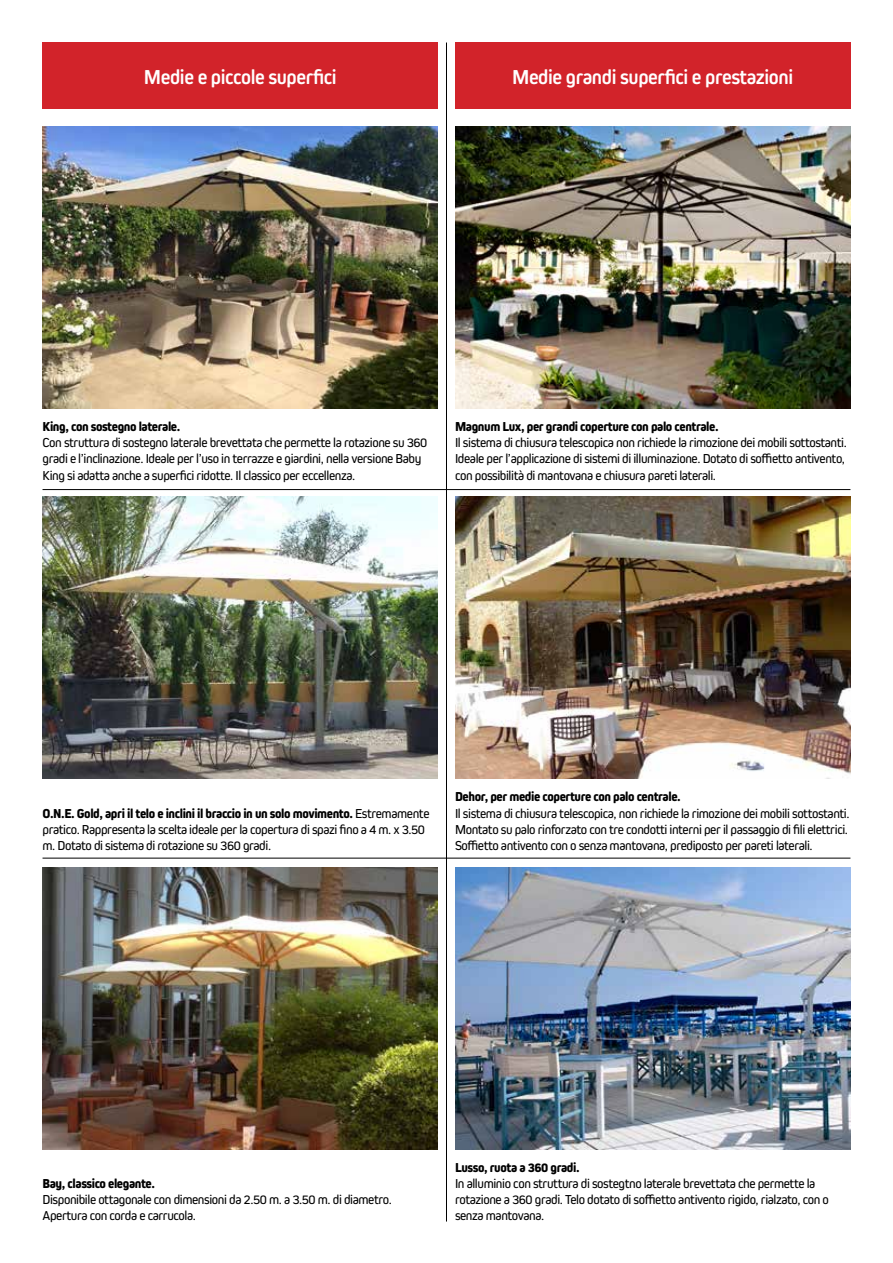
<style>
.page{position:relative;width:893px;height:1263px;background:#fff}
.page>*{position:absolute;margin:0;border:0;box-sizing:border-box;transform-origin:0 0}
.t1{font:700 21px "Kiro";letter-spacing:-.02em;color:#fff}
.t2{font:13.5px/16.2px "Kiro";letter-spacing:-.03em;color:#000}
.t3{font:800 13.5px "Kiro";letter-spacing:-.03em;color:#000}
.s1{font-weight:800}
</style>
<div class="page">
<hr style="left:446px;top:43px;width:1px;height:1178px;background:#000">
<hr style="left:43px;top:858px;width:807px;height:1px;background:#000">
<hr style="left:43px;top:489px;width:807px;height:1px;background:#000">
<img style="left:455px;top:126px;width:395px;height:282px">
<img style="left:43px;top:126px;width:395px;height:282px">
<div style="left:43px;top:43px;width:395px;height:66px;background:#d2232a"></div>
<div style="left:455px;top:43px;width:395px;height:66px;background:#d2232a"></div>
<img style="left:455px;top:867px;width:395px;height:282px">
<img style="left:455px;top:497px;width:395px;height:282px">
<img style="left:43px;top:867px;width:395px;height:282px">
<img style="left:43px;top:497px;width:395px;height:282px">
<h1 class="t1" style="left:144px;top:65px;width:194px">Medie e piccole superfici</h1>
<h1 class="t1" style="left:512px;top:65px;width:283px">Medie grandi superfici e prestazioni</h1>
<p class="t3" style="left:43px;top:419px;width:139px">King, con sostegno laterale.</p>
<p class="t2" style="left:43px;top:434px;width:386px">Con struttura di sostegno laterale brevettata che permette la rotazione su 360 gradi e l’inclinazione. Ideale per l’uso in terrazze e giardini, nella versione Baby<br>King si adatta anche a superfici ridotte. Il classico per eccellenza.</p>
<p class="t3" style="left:455px;top:419px;width:265px">Magnum Lux, per grandi coperture con palo centrale.</p>
<p class="t2" style="left:455px;top:434px;width:393px">Il sistema di chiusura telescopica non richiede la rimozione dei mobili sottostanti.<br>Ideale per l’applicazione di sistemi di illuminazione. Dotato di soffietto antivento, con possibilità di mantovana e chiusura pareti laterali.</p>
<p class="t2" style="left:43px;top:805px;width:388px"><span class="s1">O.N.E. Gold, apri il telo e inclini il braccio in un solo movimento.</span> Estremamente pratico. Rappresenta la scelta ideale per la copertura di spazi fino a 4 m. x 3.50 m. Dotato di sistema di rotazione su 360 gradi.</p>
<p class="t3" style="left:455px;top:789px;width:227px">Dehor, per medie coperture con palo centrale.</p>
<p class="t2" style="left:455px;top:805px;width:396px;text-align:justify">Il sistema di chiusura telescopica, non richiede la rimozione dei mobili sottostanti.<br>Montato su palo rinforzato con tre condotti interni per il passaggio di fili elettrici.<br>Soffietto antivento con o senza mantovana, prediposto per pareti laterali.</p>
<p class="t3" style="left:43px;top:1176px;width:114px">Bay, classico elegante.</p>
<p class="t2" style="left:43px;top:1191px;width:351px">Disponibile ottagonale con dimensioni da 2.50 m. a 3.50 m. di diametro.<br>Apertura con corda e carrucola.</p>
<p class="t3" style="left:455px;top:1159px;width:126px">Lusso, ruota a 360 gradi.</p>
<p class="t2" style="left:455px;top:1175px;width:376px">In alluminio con struttura di sostegtno laterale brevettata che permette la rotazione a 360 gradi. Telo dotato di soffietto antivento rigido, rialzato, con o senza mantovana.</p>
</div>
